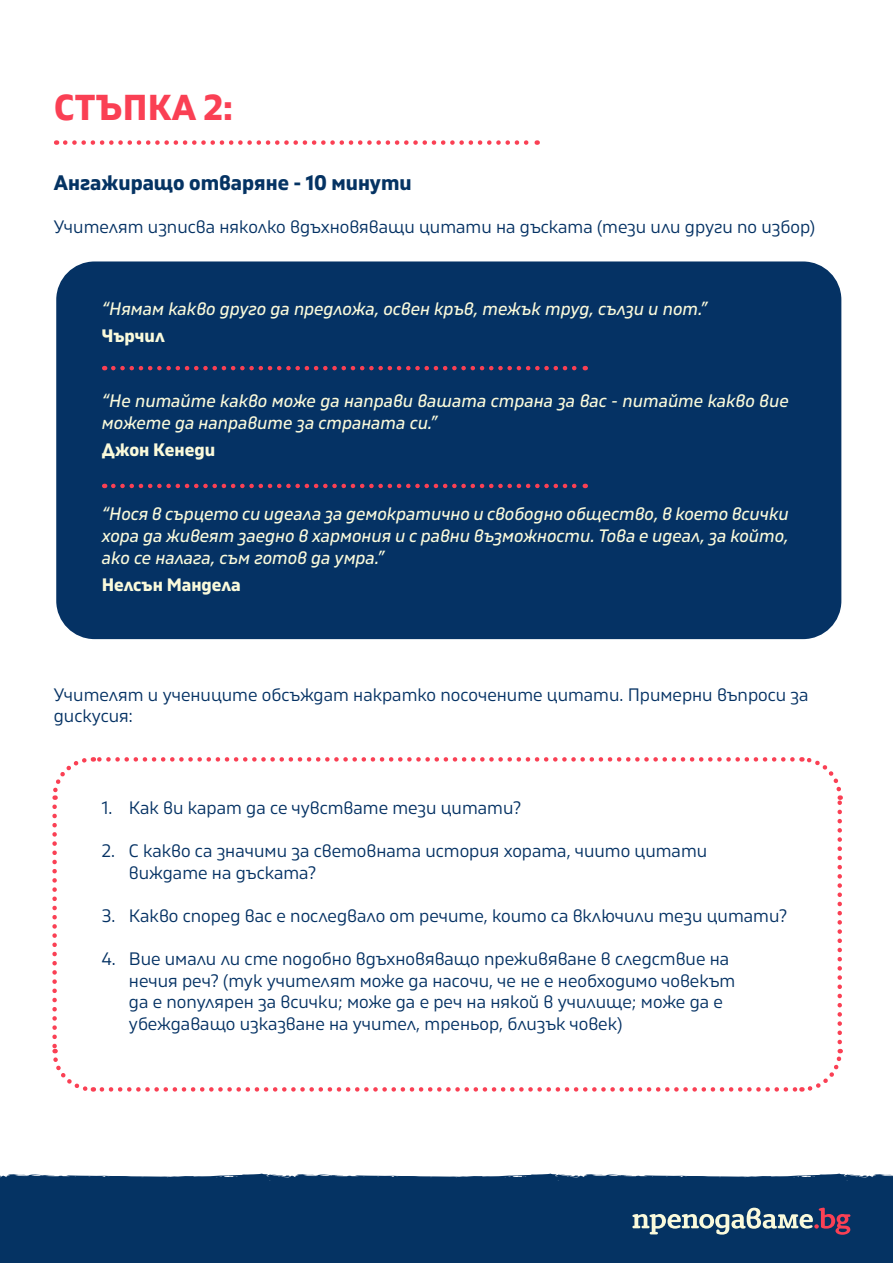
<style>
.page{position:relative;width:893px;height:1263px;background:#fff}
.page>*{position:absolute;margin:0;border:0;box-sizing:border-box;transform-origin:0 0}
.t1{font:700 36px "Gilam BG";letter-spacing:.01em;color:#fa4054}
.t2{font:700 21px "Gilam BG";color:#053363}
.t3{font:18px/21.6px "Gilam BG";color:#053264}
.t4{font:italic 18px/21.6px "Gilam BG";color:#fafadb}
.t5{font:700 18px "Gilam BG";color:#fafadb}
</style>
<div class="page">
<div style="left:56px;top:261px;width:785px;height:378px;background:#053264;border-radius:38px"></div>
<div style="left:0;top:1173px;width:893px;height:90px;background:#053363"></div>
<svg style="left:632px;top:1207px;width:218px;height:28px;background:#536781"></svg>
<svg style="left:65px;top:140px;width:473px;height:5px"></svg>
<svg style="left:113px;top:366px;width:473px;height:4px"></svg>
<svg style="left:113px;top:484px;width:473px;height:4px"></svg>
<svg style="left:52px;top:807px;width:42px;height:285px"></svg>
<svg style="left:102px;top:1049px;width:741px;height:43px"></svg>
<svg style="left:801px;top:757px;width:42px;height:285px"></svg>
<svg style="left:52px;top:757px;width:740px;height:43px"></svg>
<h1 class="t1" style="left:54px;top:81px;width:180px">СТЪПКА 2:</h1>
<p class="t2" style="left:54px;top:167px;width:359px">Ангажиращо отваряне - 10 минути</p>
<p class="t3" style="left:54px;top:215px;width:763px">Учителят изписва няколко вдъхновяващи цитати на дъската (тези или други по избор)</p>
<p class="t4" style="left:102px;top:297px;width:607px">“Нямам какво друго да предложа, освен кръв, тежък труд, сълзи и пот.”</p>
<p class="t5" style="left:102px;top:323px;width:64px">Чърчил</p>
<p class="t4" style="left:102px;top:389px;width:688px">“Не питайте какво може да направи вашата страна за вас - питайте какво вие можете да направите за страната си.”</p>
<p class="t5" style="left:102px;top:436px;width:115px">Джон Кенеди</p>
<p class="t4" style="left:102px;top:502px;width:688px;text-align:justify">“Нося в сърцето си идеала за демократично и свободно общество, в което всички хора да живеят заедно в хармония и с равни възможности. Това е идеал, за който, ако се налага, съм готов да умра.”</p>
<p class="t5" style="left:102px;top:571px;width:140px">Нелсън Мандела</p>
<p class="t3" style="left:54px;top:683px;width:756px">Учителят и учениците обсъждат накратко посочените цитати. Примерни въпроси за дискусия:</p>
<p class="t3" style="left:102px;top:796px;width:421px">1. Как ви карат да се чувствате тези цитати?</p>
<p class="t3" style="left:129px;top:839px;width:580px;text-indent:-27px">2. С какво са значими за световната история хората, чиито цитати виждате на дъската?</p>
<p class="t3" style="left:102px;top:904px;width:687px">3. Какво според вас е последвало от речите, които са включили тези цитати?</p>
<p class="t3" style="left:129px;top:947px;width:608px;text-indent:-27px">4. Вие имали ли сте подобно вдъхновяващо преживяване в следствие на нечия реч? (тук учителят може да насочи, че не е необходимо човекът да е популярен за всички; може да е реч на някой в училище; може да е убеждаващо изказване на учител, треньор, близък човек)</p>
</div>
